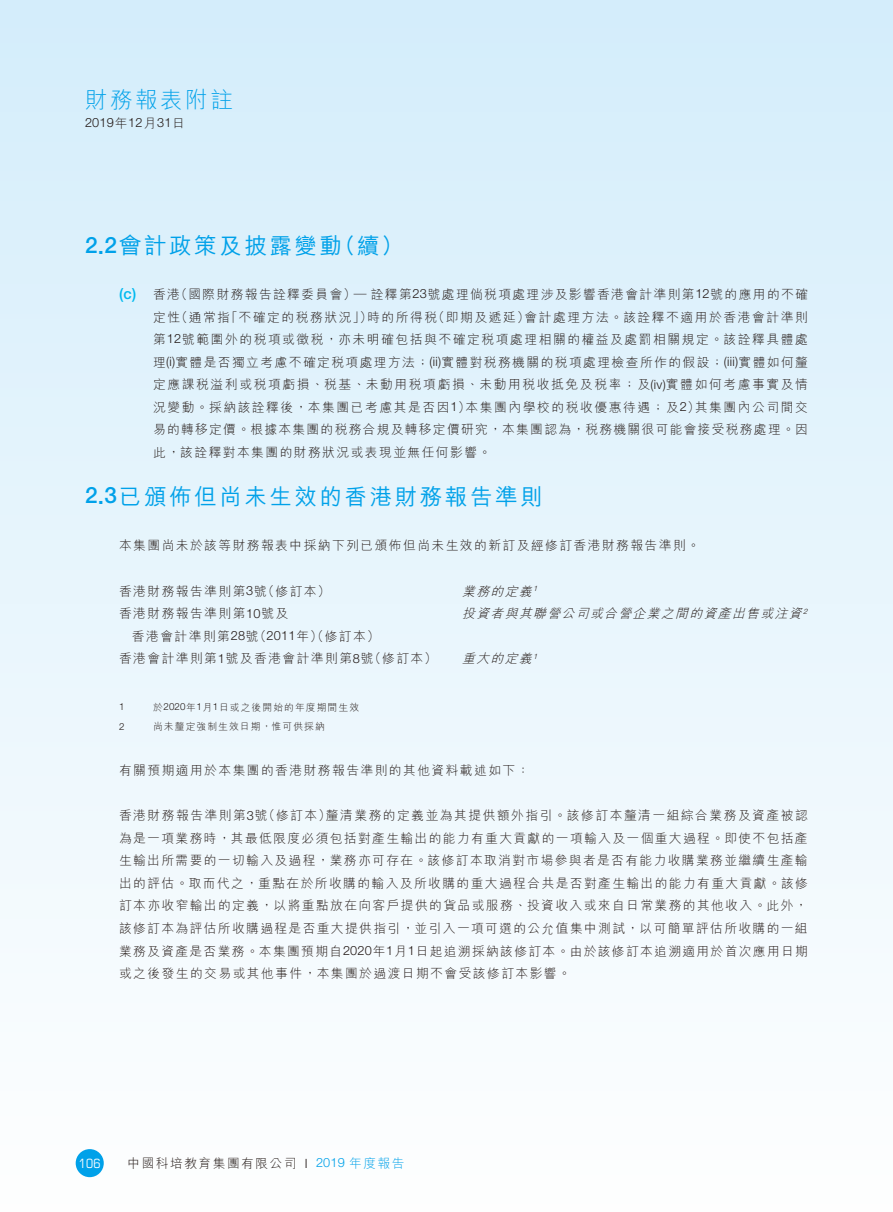
<style>
.page{position:relative;width:893px;height:1212px;background:#fff}
.page>*{position:absolute;margin:0;border:0;box-sizing:border-box;transform-origin:0 0}
.t1{font:500 22.5px "M Hei HK";letter-spacing:.115em;color:#00a1e9}
.t2{font:300 22.5px "M Hei HK";letter-spacing:.115em;color:#00a1e9}
.t3{font:300 12.75px/22.5px "M Hei HK";letter-spacing:.115em;color:#231916;text-align:justify}
.t4{font:italic 300 12.75px "M Hei HK";color:#231916}
.t5{font:300 12.75px "Helvetica Neue";letter-spacing:.015em;color:#231916}
.t6{font:condensed 12.75px "Eurostile";color:#fff}
.t7{font:300 9.75px "M Hei HK";letter-spacing:.115em;color:#231916}
.t8{font:300 9.75px "Helvetica Neue";color:#231916}
.s1{font-family:"M Hei HK"}
.s2{font-family:"Helvetica Neue"}
.s3{font-family:"Helvetica Neue";font-weight:500;font-size:15px;color:#00b9ef}
.s4{font-family:"Helvetica Neue";color:#00a1e9}
.s5{color:#00a1e9}
</style>
<div class="page">
<div style="left:0;top:0;width:893px;height:1212px;background:linear-gradient(to bottom,#d4edfb,#fefefe)"></div>
<div style="left:76px;top:1149px;width:28px;height:28px;background:#00a1e9;border-radius:50%"></div>
<h1 class="t2" style="left:85px;top:84px;width:149px">財務報表附註</h1>
<p class="t5" style="left:85px;top:115px;width:101px">2019<span class="s1">年</span>12<span class="s1">月</span>31<span class="s1">日</span></p>
<h1 class="t1" style="left:85px;top:229px;width:320px"><span class="s2">2.2</span>會計政策及披露變動（續）</h1>
<p class="t3" style="left:153px;top:283px;width:656px;text-indent:-34px"><span class="s3">(c)</span> 香港（國際財務報告詮釋委員會）— 詮釋第<span class="s2">23</span>號處理倘稅項處理涉及影響香港會計準則第<span class="s2">12</span>號的應用的不確定性（通常指「不確定的稅務狀況」）時的所得稅（即期及遞延）會計處理方法。該詮釋不適用於香港會計準則第<span class="s2">12</span>號範圍外的稅項或徵稅，亦未明確包括與不確定稅項處理相關的權益及處罰相關規定。該詮釋具體處理<span class="s2">(i)</span>實體是否獨立考慮不確定稅項處理方法；<span class="s2">(ii)</span>實體對稅務機關的稅項處理檢查所作的假設；<span class="s2">(iii)</span>實體如何釐定應課稅溢利或稅項虧損、稅基、未動用稅項虧損、未動用稅收抵免及稅率；及<span class="s2">(iv)</span>實體如何考慮事實及情況變動。採納該詮釋後，本集團已考慮其是否因<span class="s2">1</span>）本集團內學校的稅收優惠待遇；及<span class="s2">2</span>）其集團內公司間交易的轉移定價。根據本集團的稅務合規及轉移定價研究，本集團認為，稅務機關很可能會接受稅務處理。因此，該詮釋對本集團的財務狀況或表現並無任何影響。</p>
<h1 class="t1" style="left:85px;top:480px;width:459px"><span class="s2">2.3</span>已頒佈但尚未生效的香港財務報告準則</h1>
<p class="t3" style="left:119px;top:533px;width:582px">本集團尚未於該等財務報表中採納下列已頒佈但尚未生效的新訂及經修訂香港財務報告準則。</p>
<p class="t3" style="left:119px;top:579px;width:213px">香港財務報告準則第<span class="s2">3</span>號（修訂本）</p>
<p class="t4" style="left:462px;top:582px;width:79px">業務的定義<sup>1</sup></p>
<p class="t3" style="left:132px;top:602px;width:249px;text-indent:-13px">香港財務報告準則第<span class="s2">10</span>號及<br>香港會計準則第<span class="s2">28</span>號（<span class="s2">2011</span>年）（修訂本）</p>
<p class="t4" style="left:462px;top:605px;width:349px">投資者與其聯營公司或合營企業之間的資產出售或注資<sup>2</sup></p>
<p class="t3" style="left:119px;top:647px;width:319px">香港會計準則第<span class="s2">1</span>號及香港會計準則第<span class="s2">8</span>號（修訂本）</p>
<p class="t4" style="left:462px;top:650px;width:79px">重大的定義<sup>1</sup></p>
<p class="t8" style="left:119px;top:701px;width:7px">1</p>
<p class="t7" style="left:153px;top:700px;width:208px">於<span class="s2">2020</span>年<span class="s2">1</span>月<span class="s2">1</span>日或之後開始的年度期間生效</p>
<p class="t8" style="left:119px;top:720px;width:7px">2</p>
<p class="t7" style="left:153px;top:720px;width:173px">尚未釐定強制生效日期，惟可供採納</p>
<p class="t3" style="left:119px;top:759px;width:412px">有關預期適用於本集團的香港財務報告準則的其他資料載述如下：</p>
<p class="t3" style="left:119px;top:804px;width:690px">香港財務報告準則第<span class="s2">3</span>號（修訂本）釐清業務的定義並為其提供額外指引。該修訂本釐清一組綜合業務及資產被認為是一項業務時，其最低限度必須包括對產生輸出的能力有重大貢獻的一項輸入及一個重大過程。即使不包括產生輸出所需要的一切輸入及過程，業務亦可存在。該修訂本取消對市場參與者是否有能力收購業務並繼續生產輸出的評估。取而代之，重點在於所收購的輸入及所收購的重大過程合共是否對產生輸出的能力有重大貢獻。該修訂本亦收窄輸出的定義，以將重點放在向客戶提供的貨品或服務、投資收入或來自日常業務的其他收入。此外，該修訂本為評估所收購過程是否重大提供指引，並引入一項可選的公允值集中測試，以可簡單評估所收購的一組業務及資產是否業務。本集團預期自<span class="s2">2020</span>年<span class="s2">1</span>月<span class="s2">1</span>日起追溯採納該修訂本。由於該修訂本追溯適用於首次應用日期或之後發生的交易或其他事件，本集團於過渡日期不會受該修訂本影響。</p>
<p class="t6" style="left:79px;top:1155px;width:23px">106</p>
<p class="t3" style="left:128px;top:1152px;width:278px">中國科培教育集團有限公司 <span class="s2">I</span> <span class="s4">2019</span> <span class="s5">年度報告</span></p>
</div>
